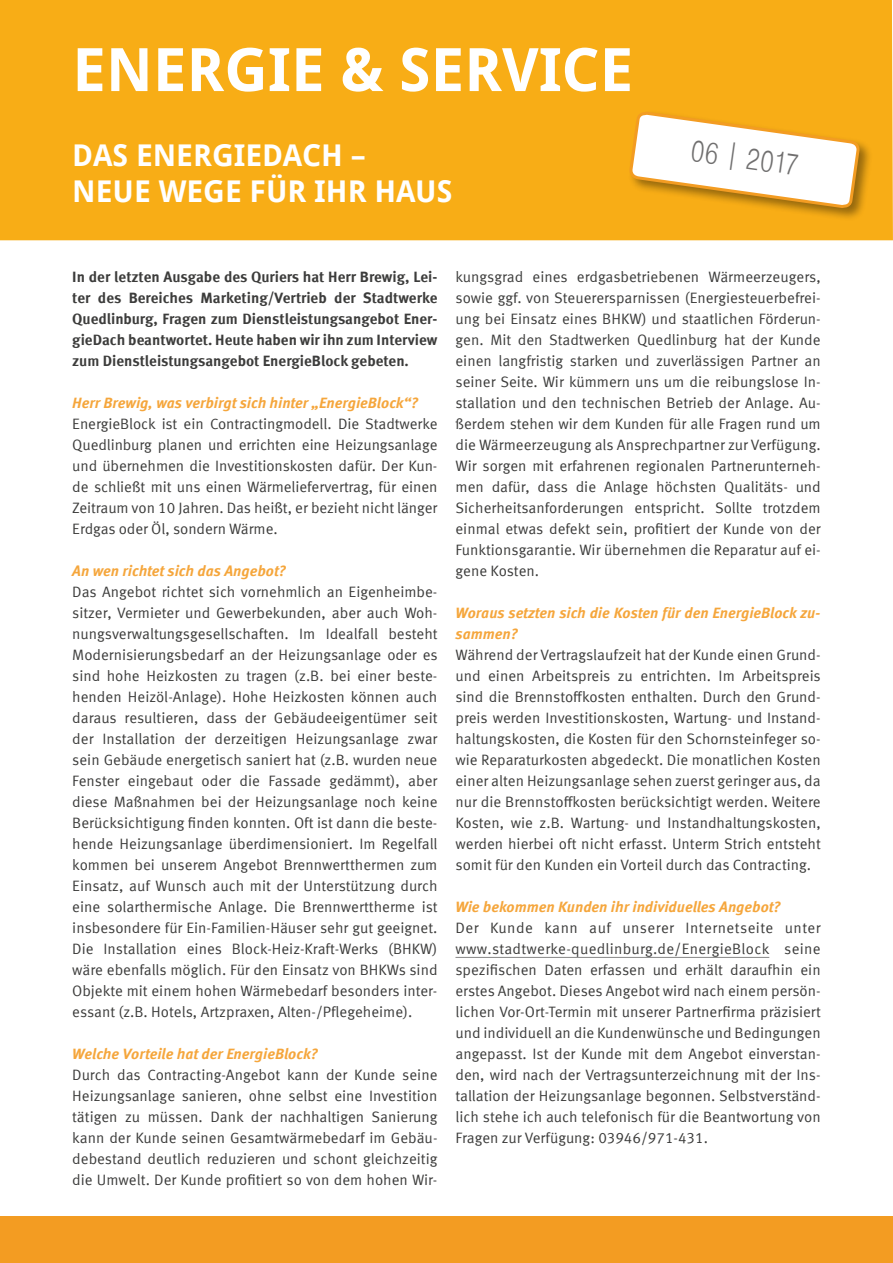
<style>
.page{position:relative;width:893px;height:1263px;background:#fff}
.page>*{position:absolute;margin:0;border:0;box-sizing:border-box;transform-origin:0 0}
.t1{font:700 60px "Droid Sans";color:#fff}
.t2{font:700 30px/36px "Droid Sans";color:#fff}
.t3{font:30px "Dotum";color:#706f6f;scale:.8 1}
.t4{font:15px/21px "Meta Offc Pro Norm";color:#3c3c3b;text-align:justify}
.t5{font:700 15px/21px "Meta Offc Pro";color:#3c3c3b;text-align:justify}
.t6{font:italic 700 15px/21px "Meta Offc Pro";color:#f5a63c}
</style>
<div class="page">
<div style="left:0;top:0;width:893px;height:240px;background:#f8ad16"></div>
<div style="left:628px;top:110px;width:245px;height:112px;background:#000;opacity:.4"></div>
<svg style="left:628px;top:107px;width:233px;height:105px"></svg>
<div style="left:0;top:1216px;width:893px;height:47px;background:#f39c22"></div>
<hr style="left:455px;top:957px;width:314px;height:1px;background:#878787">
<h1 class="t1" style="left:72px;top:31px;width:562px">ENERGIE &amp; SERVICE</h1>
<h2 class="t2" style="left:72px;top:138px;width:382px">DAS ENERGIEDACH –<br>NEUE WEGE FÜR IHR HAUS</h2>
<h2 class="t3" style="left:693px;top:135px;width:137px;rotate:8deg">06 | 2017</h2>
<p class="t5" style="left:72px;top:266px;width:367px">In der letzten Ausgabe des Quriers hat Herr Brewig, Lei&shy;ter des Bereiches Marketing/Vertrieb der Stadtwerke Quedlinburg, Fragen zum Dienstleistungsangebot Ener&shy;gieDach beantwortet. Heute haben wir ihn zum Interview zum Dienstleistungsangebot EnergieBlock gebeten.</p>
<p class="t6" style="left:72px;top:392px;width:347px">Herr Brewig, was verbirgt sich hinter „EnergieBlock“?</p>
<p class="t4" style="left:72px;top:413px;width:367px">EnergieBlock ist ein Contractingmodell. Die Stadtwerke Quedlinburg planen und errichten eine Heizungsanlage und übernehmen die Investitionskosten dafür. Der Kun&shy;de schließt mit uns einen Wärmeliefervertrag, für einen Zeitraum von 10 Jahren. Das heißt, er bezieht nicht länger Erdgas oder Öl, sondern Wärme.</p>
<p class="t6" style="left:72px;top:560px;width:215px">An wen richtet sich das Angebot?</p>
<p class="t4" style="left:72px;top:581px;width:367px">Das Angebot richtet sich vornehmlich an Eigenheimbe&shy;sitzer, Vermieter und Gewerbekunden, aber auch Woh&shy;nungsverwaltungsgesellschaften. Im Idealfall besteht Modernisierungsbedarf an der Heizungsanlage oder es sind hohe Heizkosten zu tragen (z.B. bei einer beste&shy;henden Heizöl-Anlage). Hohe Heizkosten können auch daraus resultieren, dass der Gebäudeeigentümer seit der Installation der derzeitigen Heizungsanlage zwar sein Gebäude energetisch saniert hat (z.B. wurden neue Fenster eingebaut oder die Fassade gedämmt), aber diese Maßnahmen bei der Heizungsanlage noch keine Berücksichtigung finden konnten. Oft ist dann die beste&shy;hende Heizungsanlage überdimensioniert. Im Regelfall kommen bei unserem Angebot Brennwertthermen zum Einsatz, auf Wunsch auch mit der Unterstützung durch eine solarthermische Anlage. Die Brennwerttherme ist insbesondere für Ein-Familien-Häuser sehr gut geeignet.<br>Die Installation eines Block-Heiz-Kraft-Werks (BHKW) wäre ebenfalls möglich. Für den Einsatz von BHKWs sind Objekte mit einem hohen Wärmebedarf besonders inter&shy;essant (z.B. Hotels, Artzpraxen, Alten-/Pflegeheime).</p>
<p class="t6" style="left:72px;top:1043px;width:247px">Welche Vorteile hat der EnergieBlock?</p>
<p class="t4" style="left:72px;top:1064px;width:367px">Durch das Contracting-Angebot kann der Kunde seine Heizungsanlage sanieren, ohne selbst eine Investition tätigen zu müssen. Dank der nachhaltigen Sanierung kann der Kunde seinen Gesamtwärmebedarf im Gebäu&shy;debestand deutlich reduzieren und schont gleichzeitig die Umwelt. Der Kunde profitiert so von dem hohen Wir-</p>
<p class="t4" style="left:455px;top:266px;width:367px">kungsgrad eines erdgasbetriebenen Wärmeerzeugers, sowie ggf. von Steuerersparnissen (Energiesteuerbefrei&shy;ung bei Einsatz eines BHKW) und staatlichen Förderun&shy;gen. Mit den Stadtwerken Quedlinburg hat der Kunde einen langfristig starken und zuverlässigen Partner an seiner Seite. Wir kümmern uns um die reibungslose In&shy;stallation und den technischen Betrieb der Anlage. Au&shy;ßerdem stehen wir dem Kunden für alle Fragen rund um die Wärmeerzeugung als Ansprechpartner zur Verfügung.<br>Wir sorgen mit erfahrenen regionalen Partnerunterneh&shy;men dafür, dass die Anlage höchsten Qualitäts- und Sicherheitsanforderungen entspricht. Sollte trotzdem einmal etwas defekt sein, profitiert der Kunde von der Funktionsgarantie. Wir übernehmen die Reparatur auf ei&shy;gene Kosten.</p>
<p class="t6" style="left:455px;top:602px;width:367px">Woraus setzten sich die Kosten für den EnergieBlock zu&shy;sammen?</p>
<p class="t4" style="left:455px;top:644px;width:367px">Während der Vertragslaufzeit hat der Kunde einen Grund&shy;und einen Arbeitspreis zu entrichten. Im Arbeitspreis sind die Brennstoffkosten enthalten. Durch den Grund&shy;preis werden Investitionskosten, Wartung- und Instand&shy;haltungskosten, die Kosten für den Schornsteinfeger so&shy;wie Reparaturkosten abgedeckt. Die monatlichen Kosten einer alten Heizungsanlage sehen zuerst geringer aus, da nur die Brennstoffkosten berücksichtigt werden. Weitere Kosten, wie z.B. Wartung- und Instandhaltungskosten, werden hierbei oft nicht erfasst. Unterm Strich entsteht somit für den Kunden ein Vorteil durch das Contracting.</p>
<p class="t6" style="left:455px;top:896px;width:326px">Wie bekommen Kunden ihr individuelles Angebot?</p>
<p class="t4" style="left:455px;top:917px;width:367px">Der Kunde kann auf unserer Internetseite unter www.stadtwerke-quedlinburg.de/EnergieBlock seine spezifischen Daten erfassen und erhält daraufhin ein erstes Angebot. Dieses Angebot wird nach einem persön&shy;lichen Vor-Ort-Termin mit unserer Partnerfirma präzisiert und individuell an die Kundenwünsche und Bedingungen angepasst. Ist der Kunde mit dem Angebot einverstan&shy;den, wird nach der Vertragsunterzeichnung mit der Ins&shy;tallation der Heizungsanlage begonnen. Selbstverständ&shy;lich stehe ich auch telefonisch für die Beantwortung von Fragen zur Verfügung: 03946/971-431.</p>
</div>
